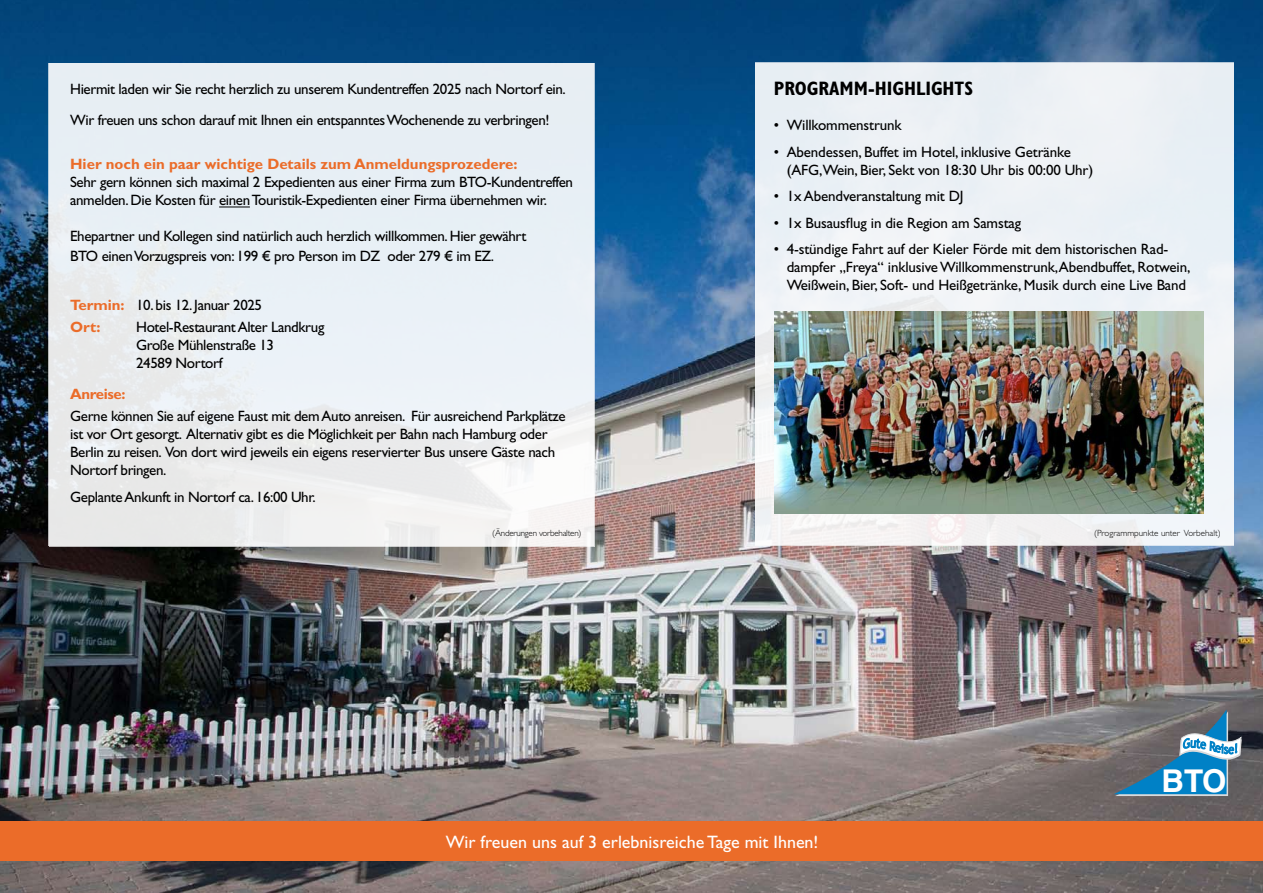
<style>
.page{position:relative;width:1263px;height:893px;background:#fff}
.page>*{position:absolute;margin:0;border:0;box-sizing:border-box;transform-origin:0 0}
.t1{font:700 31.35px "Helvetica LT Std";color:#fff}
.t2{font:700 condensed 19.5px "Gill Sans Std";color:#000}
.t3{font:18px "Gill Sans Std";color:#fff}
.t4{font:15px/18px "Gill Sans Std";letter-spacing:-.025em;color:#000}
.t5{font:700 15px "Gill Sans Std";color:#eb6c29}
.t6{font:700 15px "Gill Sans Std";letter-spacing:-.025em;color:#eb6c29}
.t7{font:300 9px "Gill Sans Std";color:#000}
.t8{font:300 9px "Gill Sans Std";letter-spacing:-.025em;color:#000}
.s1{font-weight:700;color:#eb6c29}
</style>
<div class="page">
<img style="left:0;top:0;width:1263px;height:893px">
<div style="left:0;top:822px;width:1263px;height:39px;background:#eb6c29"></div>
<svg style="left:1113px;top:709px;width:129px;height:87px;background:#567d95"></svg>
<div style="left:49px;top:63px;width:545px;height:483px;background:linear-gradient(to right,#e8ecee,#edf2f7)"></div>
<hr style="left:219px;top:207px;width:31px;height:1px;background:#000">
<div style="left:755px;top:63px;width:478px;height:483px;background:#edf1f5"></div>
<img style="left:775px;top:311px;width:428px;height:202px">
<p class="t4" style="left:70px;top:74px;width:497px;line-height:30.8px">Hiermit laden wir Sie recht herzlich zu unserem Kundentreffen 2025 nach Nortorf ein.<br>Wir freuen uns schon darauf mit Ihnen ein entspanntes Wochenende zu verbringen!</p>
<p class="t5" style="left:70px;top:156px;width:449px">Hier noch ein paar wichtige Details zum Anmeldungsprozedere:</p>
<p class="t4" style="left:70px;top:174px;width:504px">Sehr gern können sich maximal 2 Expedienten aus einer Firma zum BTO-Kundentreffen anmelden. Die Kosten für einen Touristik-Expedienten einer Firma übernehmen wir.</p>
<p class="t4" style="left:70px;top:227px;width:458px;line-height:19.8px">Ehepartner und Kollegen sind natürlich auch herzlich willkommen. Hier gewährt<br>BTO einen Vorzugspreis von: 199 € pro Person im DZ oder 279 € im EZ.</p>
<p class="t4" style="left:70px;top:294px;width:193px;line-height:22.2px"><span class="s1">Termin:</span> 10. bis 12. Januar 2025<br><span class="s1">Ort:</span></p>
<p class="t4" style="left:136px;top:318px;width:190px">Hotel-Restaurant Alter Landkrug<br>Große Mühlenstraße 13<br>24589 Nortorf</p>
<p class="t6" style="left:70px;top:385px;width:57px">Anreise:</p>
<p class="t4" style="left:70px;top:407px;width:497px">Gerne können Sie auf eigene Faust mit dem Auto anreisen. Für ausreichend Parkplätze ist vor Ort gesorgt. Alternativ gibt es die Möglichkeit per Bahn nach Hamburg oder Berlin zu reisen. Von dort wird jeweils ein eigens reservierter Bus unsere Gäste nach Nortorf bringen.</p>
<p class="t4" style="left:70px;top:488px;width:247px">Geplante Ankunft in Nortorf ca. 16:00 Uhr.</p>
<h2 class="t2" style="left:774px;top:77px;width:201px">PROGRAMM-HIGHLIGHTS</h2>
<p class="t4" style="left:787px;top:112px;width:286px;line-height:26.5px">Willkommenstrunk<br>Abendessen, Buffet im Hotel, inklusive Getränke</p>
<p class="t4" style="left:787px;top:157px;width:383px;line-height:26.5px">(AFG,Wein, Bier, Sekt von 18:30 Uhr bis 00:00 Uhr)<br>1x Abendveranstaltung mit DJ<br>1x Busausflug in die Region am Samstag<br>4-stündige Fahrt auf der Kieler Förde mit dem historischen Rad-</p>
<p class="t4" style="left:787px;top:258px;width:405px">dampfer „Freya“ inklusive Willkommenstrunk,Abendbuffet, Rotwein,<br>Weißwein, Bier, Soft- und Heißgetränke, Musik durch eine Live Band</p>
<p class="t4" style="left:774px;top:112px;width:7px;line-height:26.5px">• •</p>
<p class="t4" style="left:774px;top:183px;width:7px;line-height:26.5px;text-align:justify">• • •</p>
<p class="t8" style="left:492px;top:527px;width:91px">(Änderungen vorbehalten)</p>
<p class="t7" style="left:1094px;top:527px;width:128px">(Programmpunkte unter Vorbehalt)</p>
<p class="t3" style="left:446px;top:831px;width:374px">Wir freuen uns auf 3 erlebnisreiche Tage mit Ihnen!</p>
<h1 class="t1" style="left:1161px;top:761px;width:67px">BTO</h1>
</div>
